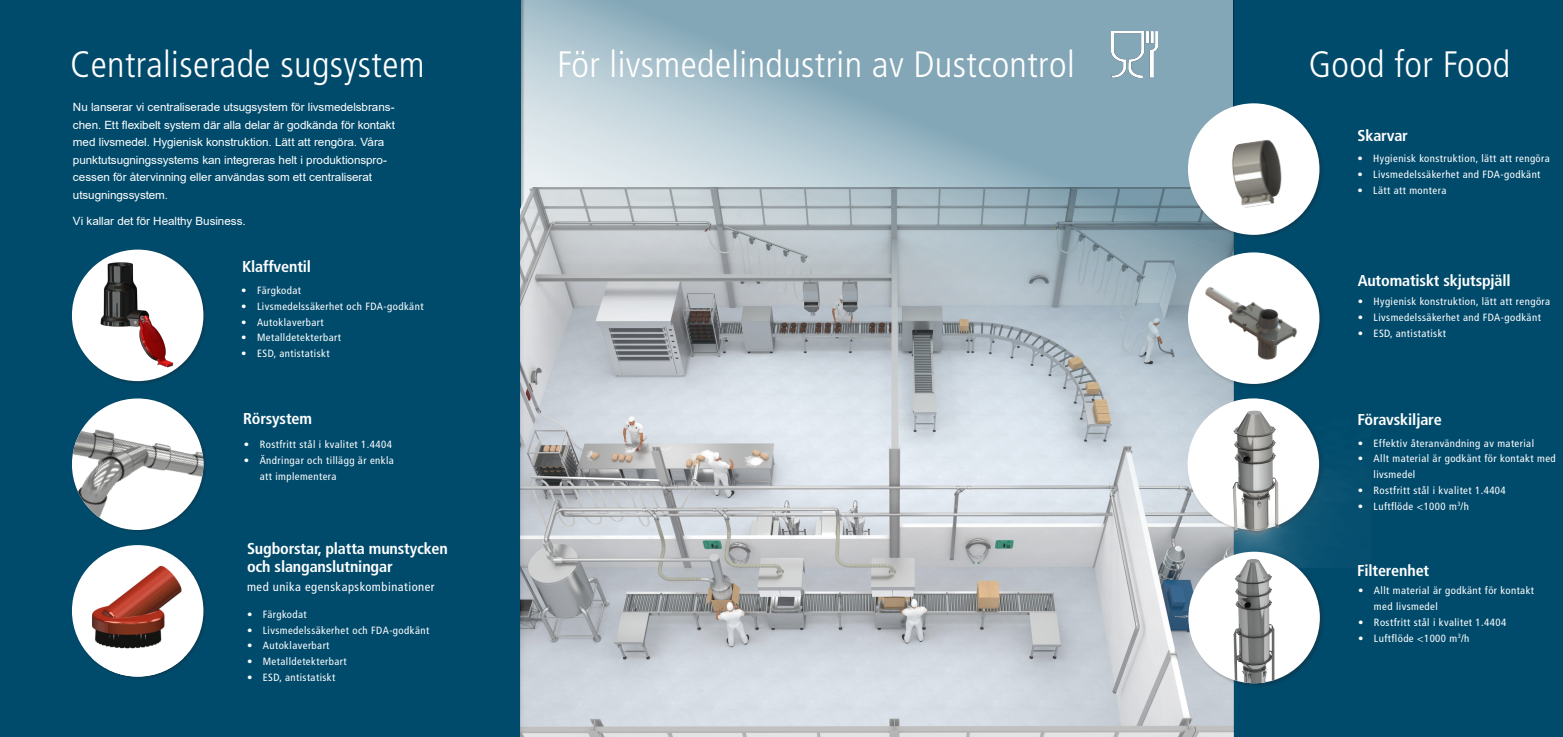
<style>
.page{position:relative;width:1563px;height:737px;background:#fff}
.page>*{position:absolute;margin:0;border:0;box-sizing:border-box;transform-origin:0 0}
.t1{font:300 condensed 36.75px "Frutiger LT Pro";letter-spacing:.01em;color:#fff}
.t2{font:700 condensed 15.75px "Frutiger LT Pro";letter-spacing:-.01em;color:#fff}
.t3{font:condensed 12.25px "Frutiger LT Pro";letter-spacing:.04em;color:#fff}
.Brödtext_Arial_9pt{font:11.38px/17.5px "Arial";letter-spacing:-.005em;color:#fff}
.t4{font:condensed 10.5px/15.8px "Frutiger LT Pro";letter-spacing:.04em;color:#fff}
</style>
<div class="page">
<div style="left:1233px;top:0;width:330px;height:737px;background:#004b6c"></div>
<div style="left:0;top:0;width:521px;height:737px;background:#004b6c"></div>
<img style="left:521px;top:676px;width:712px;height:61px">
<div style="left:71px;top:544px;width:137px;height:136px;background:#231f20;opacity:.29"></div>
<div style="left:72px;top:545px;width:131px;height:131px;background:#fff;border-radius:50%"></div>
<img style="left:92px;top:566px;width:92px;height:110px">
<div style="left:71px;top:248px;width:137px;height:137px;background:#231f20;opacity:.29"></div>
<img style="left:72px;top:253px;width:131px;height:128px">
<div style="left:71px;top:397px;width:137px;height:137px;background:#231f20;opacity:.29"></div>
<img style="left:72px;top:398px;width:131px;height:132px;border-radius:66px">
<svg style="left:521px;top:0;width:712px;height:676px;background:#b0bdc5"></svg>
<div style="left:1187px;top:102px;width:137px;height:137px;background:#231f20;opacity:.29"></div>
<img style="left:1188px;top:103px;width:131px;height:132px;border-radius:66px">
<div style="left:1187px;top:251px;width:137px;height:137px;background:#231f20;opacity:.29"></div>
<div style="left:1188px;top:252px;width:131px;height:132px;background:#fff;border-radius:50%"></div>
<img style="left:1188px;top:262px;width:131px;height:105px">
<img style="left:1111px;top:32px;width:47px;height:45px">
<img style="left:1089px;top:392px;width:259px;height:175px">
<div style="left:1188px;top:550px;width:137px;height:138px;background:#231f20;opacity:.29"></div>
<img style="left:1188px;top:551px;width:132px;height:132px;border-radius:66px">
<p class="t1" style="left:70px;top:43px;width:356px">Centraliserade sugsystem</p>
<p class="t1" style="left:557px;top:43px;width:519px">För livsmedelindustrin av Dustcontrol</p>
<p class="t1" style="left:1308px;top:43px;width:203px">Good for Food</p>
<p class="Brödtext_Arial_9pt" style="left:73px;top:98px;width:324px">Nu lanserar vi centraliserade utsugsystem för livsmedelsbrans&shy;chen. Ett flexibelt system där alla delar är godkända för kontakt med livsmedel. Hygienisk konstruktion. Lätt att rengöra. Våra punktutsugningssystems kan integreras helt i produktionspro&shy;cessen för återvinning eller användas som ett centraliserat utsugningssystem.</p>
<p class="Brödtext_Arial_9pt" style="left:73px;top:212px;width:174px">Vi kallar det för Healthy Business.</p>
<p class="t2" style="left:242px;top:257px;width:71px">Klaffventil</p>
<p class="t4" style="left:241px;top:282px;width:61px">• Färgkodat</p>
<p class="t4" style="left:241px;top:298px;width:184px">• Livsmedelssäkerhet och FDA-godkänt</p>
<p class="t4" style="left:241px;top:314px;width:84px">• Autoklaverbart</p>
<p class="t4" style="left:241px;top:330px;width:101px">• Metalldetekterbart</p>
<p class="t4" style="left:241px;top:345px;width:90px">• ESD, antistatiskt</p>
<p class="t2" style="left:243px;top:409px;width:70px">Rörsystem</p>
<p class="t4" style="left:244px;top:436px;width:149px">• Rostfritt stål i kvalitet 1.4404</p>
<p class="t4" style="left:260px;top:452px;width:136px;text-indent:-16px">• Ändringar och tillägg är enkla att implementera</p>
<p class="t2" style="left:247px;top:539px;width:202px">Sugborstar, platta munstycken</p>
<p class="t2" style="left:247px;top:556px;width:147px">och slanganslutningar</p>
<p class="t3" style="left:247px;top:579px;width:189px">med unika egenskapskombinationer</p>
<p class="t4" style="left:247px;top:606px;width:61px">• Färgkodat</p>
<p class="t4" style="left:247px;top:622px;width:184px">• Livsmedelssäkerhet och FDA-godkänt</p>
<p class="t4" style="left:247px;top:638px;width:84px">• Autoklaverbart</p>
<p class="t4" style="left:247px;top:653px;width:101px">• Metalldetekterbart</p>
<p class="t4" style="left:247px;top:669px;width:90px">• ESD, antistatiskt</p>
<p class="t2" style="left:1357px;top:127px;width:52px">Skarvar</p>
<p class="t4" style="left:1357px;top:151px;width:194px">• Hygienisk konstruktion, lätt att rengöra</p>
<p class="t4" style="left:1357px;top:166px;width:184px">• Livsmedelssäkerhet and FDA-godkänt</p>
<p class="t4" style="left:1357px;top:182px;width:90px">• Lätt att montera</p>
<p class="t2" style="left:1357px;top:271px;width:155px">Automatiskt skjutspjäll</p>
<p class="t4" style="left:1358px;top:294px;width:194px">• Hygienisk konstruktion, lätt att rengöra</p>
<p class="t4" style="left:1358px;top:310px;width:184px">• Livsmedelssäkerhet and FDA-godkänt</p>
<p class="t4" style="left:1358px;top:325px;width:90px">• ESD, antistatiskt</p>
<p class="t2" style="left:1357px;top:410px;width:86px">Föravskiljare</p>
<p class="t4" style="left:1357px;top:435px;width:178px">• Effektiv återanvändning av material</p>
<p class="t4" style="left:1373px;top:451px;width:184px;text-indent:-16px">• Allt material är godkänt för kontakt med livsmedel</p>
<p class="t4" style="left:1357px;top:482px;width:149px">• Rostfritt stål i kvalitet 1.4404</p>
<p class="t4" style="left:1357px;top:498px;width:113px">• Luftflöde &lt;1000 m<sup>3</sup>/h</p>
<p class="t2" style="left:1357px;top:560px;width:74px">Filterenhet</p>
<p class="t4" style="left:1374px;top:583px;width:162px;text-indent:-16px">• Allt material är godkänt för kontakt med livsmedel</p>
<p class="t4" style="left:1358px;top:614px;width:149px">• Rostfritt stål i kvalitet 1.4404</p>
<p class="t4" style="left:1358px;top:630px;width:113px">• Luftflöde &lt;1000 m<sup>3</sup>/h</p>
</div>
